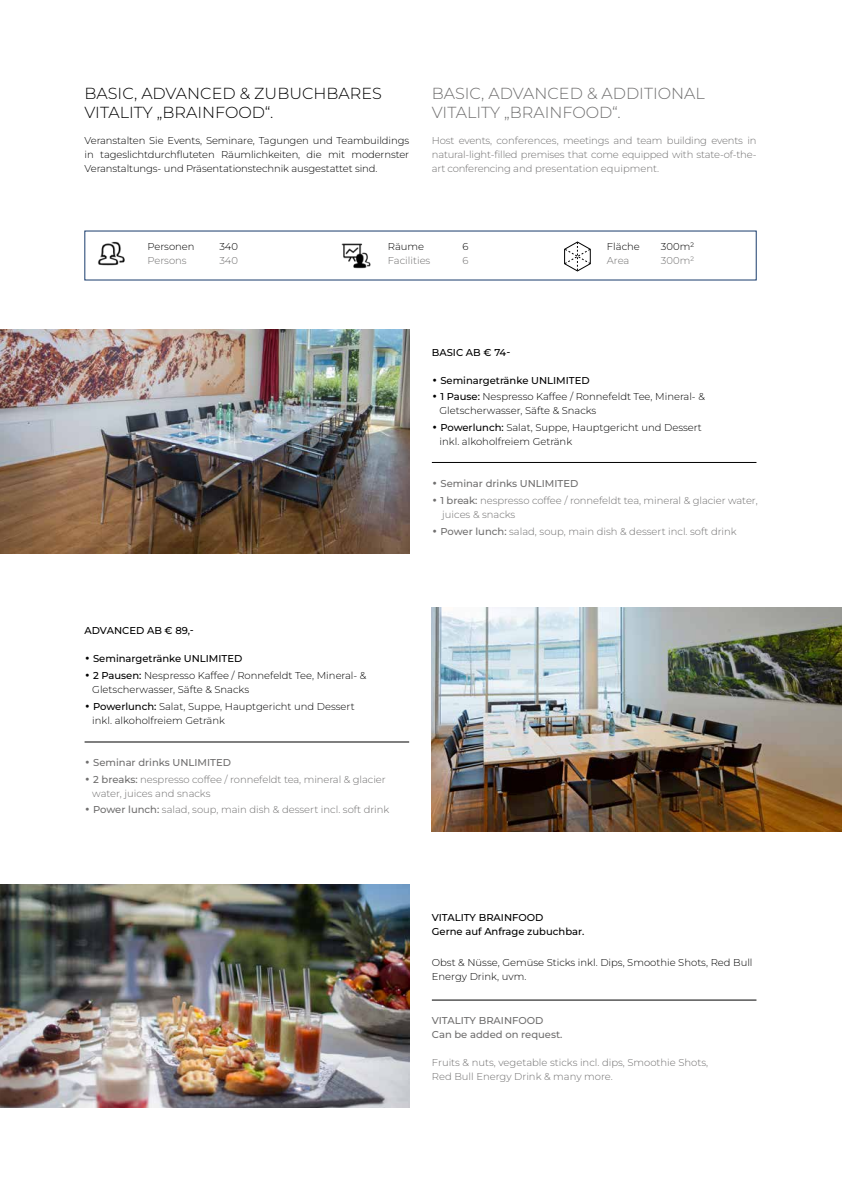
<style>
.page{position:relative;width:842px;height:1191px;background:#fff}
.page>*{position:absolute;margin:0;border:0;box-sizing:border-box;transform-origin:0 0}
.t1{font:300 16px/19.2px "Montserrat";color:#000}
.t2{font:300 16px/19.2px "Montserrat";color:#706f6f}
.t3{font:300 10px/14px "Montserrat";color:#000}
.t4{font:300 10px/14px "Montserrat";color:#706f6f}
.t5{font:500 10px/14px "Montserrat";color:#000}
.t6{font:500 10px/14px "Montserrat";color:#706f6f}
.s1{font-family:"Avant Garde IT Cby BT";font-weight:400}
.s2{font-weight:500}
</style>
<div class="page">
<svg style="left:564px;top:241px;width:27px;height:31px"></svg>
<img style="left:98px;top:241px;width:27px;height:25px">
<img style="left:341px;top:244px;width:30px;height:25px">
<img style="left:0;top:330px;width:409px;height:224px">
<img style="left:432px;top:607px;width:410px;height:224px">
<hr style="left:432px;top:462px;width:324px;height:1px;background:#000">
<hr style="left:85px;top:741px;width:324px;height:1px;background:#000">
<hr style="left:432px;top:999px;width:324px;height:1px;background:#000">
<img style="left:0;top:884px;width:409px;height:223px">
<h1 class="t1" style="left:85px;top:83px;width:299px">BASIC, ADVANCED &amp; ZUBUCHBARES<br>VITALITY „BRAINFOOD“.</h1>
<p class="t3" style="left:85px;top:133px;width:326px;text-align:justify">Veranstalten Sie Events, Seminare, Tagungen und Teambuildings in tageslichtdurchfluteten Räumlichkeiten, die mit modernster Veranstaltungs- und Präsentationstechnik ausgestattet sind.</p>
<h1 class="t2" style="left:432px;top:83px;width:274px">BASIC, ADVANCED &amp; ADDITIONAL<br>VITALITY „BRAINFOOD“.</h1>
<p class="t4" style="left:432px;top:133px;width:326px;text-align:justify">Host events, conferences, meetings and team building events in natural-light-filled premises that come equipped with state-of-the&shy;art conferencing and presentation equipment.</p>
<p class="t3" style="left:147px;top:239px;width:49px">Personen</p>
<p class="t3" style="left:219px;top:239px;width:20px">340</p>
<p class="t4" style="left:147px;top:253px;width:41px">Persons</p>
<p class="t4" style="left:219px;top:253px;width:20px">340</p>
<p class="t3" style="left:388px;top:239px;width:38px">Räume</p>
<p class="t3" style="left:462px;top:239px;width:8px">6</p>
<p class="t4" style="left:388px;top:253px;width:44px">Facilities</p>
<p class="t4" style="left:462px;top:253px;width:8px">6</p>
<p class="t3" style="left:607px;top:239px;width:34px">Fläche</p>
<p class="t3" style="left:661px;top:239px;width:35px">300m²</p>
<p class="t4" style="left:607px;top:253px;width:24px">Area</p>
<p class="t4" style="left:661px;top:253px;width:35px">300m²</p>
<p class="t5" style="left:432px;top:345px;width:80px">BASIC AB € 74-</p>
<p class="t5" style="left:432px;top:373px;width:159px"><span class="s1">•</span> Seminargetränke UNLIMITED</p>
<p class="t3" style="left:440px;top:390px;width:267px;text-indent:-8px"><span class="s1">•</span> <span class="s2">1 Pause:</span> Nespresso Kaffee / Ronnefeldt Tee, Mineral- &amp;<br>Gletscherwasser, Säfte &amp; Snacks</p>
<p class="t3" style="left:440px;top:420px;width:264px;text-indent:-8px"><span class="s1">•</span> <span class="s2">Powerlunch:</span> Salat, Suppe, Hauptgericht und Dessert inkl. alkoholfreiem Getränk</p>
<p class="t6" style="left:432px;top:476px;width:148px"><span class="s1">•</span> Seminar drinks UNLIMITED</p>
<p class="t4" style="left:442px;top:493px;width:317px;text-indent:-10px"><span class="s1">•</span> <span class="s2">1 break:</span> nespresso coffee / ronnefeldt tea, mineral &amp; glacier water, juices &amp; snacks</p>
<p class="t4" style="left:432px;top:524px;width:306px"><span class="s1">•</span> <span class="s2">Power lunch:</span> salad, soup, main dish &amp; dessert incl. soft drink</p>
<p class="t5" style="left:85px;top:623px;width:111px">ADVANCED AB € 89,-</p>
<p class="t5" style="left:85px;top:651px;width:159px"><span class="s1">•</span> Seminargetränke UNLIMITED</p>
<p class="t3" style="left:92px;top:668px;width:276px;text-indent:-8px"><span class="s1">•</span> <span class="s2">2 Pausen:</span> Nespresso Kaffee / Ronnefeldt Tee, Mineral- &amp;<br>Gletscherwasser, Säfte &amp; Snacks</p>
<p class="t3" style="left:92px;top:699px;width:264px;text-indent:-8px"><span class="s1">•</span> <span class="s2">Powerlunch:</span> Salat, Suppe, Hauptgericht und Dessert inkl. alkoholfreiem Getränk</p>
<p class="t6" style="left:85px;top:755px;width:148px"><span class="s1">•</span> Seminar drinks UNLIMITED</p>
<p class="t4" style="left:92px;top:771px;width:295px;text-indent:-8px"><span class="s1">•</span> <span class="s2">2 breaks:</span> nespresso coffee / ronnefeldt tea, mineral &amp; glacier water, juices and snacks</p>
<p class="t4" style="left:85px;top:802px;width:306px"><span class="s1">•</span> <span class="s2">Power lunch:</span> salad, soup, main dish &amp; dessert incl. soft drink</p>
<p class="t5" style="left:432px;top:909px;width:154px">VITALITY BRAINFOOD<br>Gerne auf Anfrage zubuchbar.</p>
<p class="t3" style="left:432px;top:954px;width:322px">Obst &amp; Nüsse, Gemüse Sticks inkl. Dips, Smoothie Shots, Red Bull<br>Energy Drink, uvm.</p>
<p class="t6" style="left:432px;top:1013px;width:132px">VITALITY BRAINFOOD<br>Can be added on request.</p>
<p class="t4" style="left:432px;top:1055px;width:278px">Fruits &amp; nuts, vegetable sticks incl. dips, Smoothie Shots,<br>Red Bull Energy Drink &amp; many more.</p>
</div>
